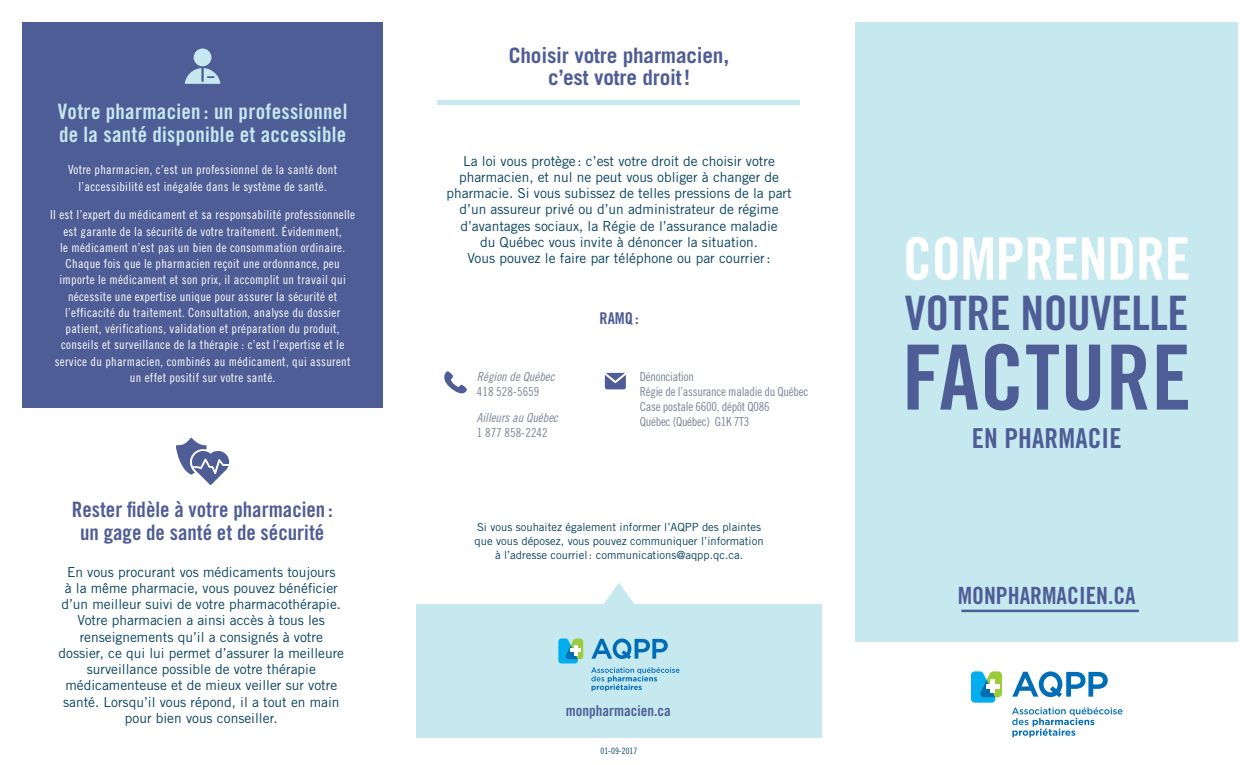
<style>
.page{position:relative;width:1260px;height:765px;background:#fff}
.page>*{position:absolute;margin:0;border:0;box-sizing:border-box;transform-origin:0 0}
.t1{font:90px "Trade Gothic LT Std Bd Cn 20";letter-spacing:.005em;color:#4f5d96}
.t2{font:58.62px "Trade Gothic LT Std Bd Cn 20";letter-spacing:-.01em;color:#fff}
.t3{font:47.5px "Trade Gothic LT Std Bd Cn 20";letter-spacing:-.01em;color:#4f5d96}
.t4{font:27.5px "Trade Gothic LT Std Bd Cn 20";letter-spacing:.005em;color:#4f5d96}
.t5{font:23.75px "Trade Gothic LT Std Bd Cn 20";color:#4f5d96}
.t6{font:21.25px/22.5px "Trade Gothic LT Std Bd Cn 20";letter-spacing:.015em;color:#c6e9f0}
.t7{font:21.25px/22.5px "Trade Gothic LT Std Bd Cn 20";color:#4f5d96;text-align:center}
.t8{font:700 21.25px/22.5px "Trade Gothic LT Std";letter-spacing:-.01em;color:#4f5d96;text-align:center}
.t9{font:16.25px "Trade Gothic LT Std Bd Cn 20";color:#4f5d96}
.t10{font:15px "Trade Gothic LT Std Bd Cn 20";color:#4f5d96}
.t11{font:13.75px/16.2px "Trade Gothic LT Std";color:#07425d;text-align:center}
.t12{font:12.5px/16.2px "Trade Gothic LT Std Cn 18";letter-spacing:.025em;color:#fff;text-align:center}
.t13{font:12.5px/15px "Trade Gothic LT Std Cn 18";letter-spacing:-.02em;color:#7a8599}
.t14{font:12.5px "Trade Gothic LT Std Cn 18 Obl";color:#7a8599}
.t15{font:12.5px "Trade Gothic LT Std Cn 18";color:#7a8599}
.t16{font:11.25px/13.8px "Trade Gothic LT Std";color:#07425d;text-align:center}
.t17{font:8.75px "Trade Gothic LT Std Cn 18";color:#07425d}
</style>
<div class="page">
<div style="left:855px;top:22px;width:383px;height:620px;background:#c6e9f0"></div>
<svg style="left:971px;top:671px;width:31px;height:32px"></svg>
<hr style="left:991px;top:680px;width:4px;height:13px;background:#fff">
<hr style="left:986px;top:684px;width:14px;height:4px;background:#fff">
<svg style="left:1012px;top:707px;width:111px;height:30px"></svg>
<svg style="left:1012px;top:671px;width:96px;height:26px"></svg>
<hr style="left:961px;top:610px;width:178px;height:2px;background:#4f5d96">
<div style="left:416px;top:604px;width:406px;height:133px;background:#c6e9f0"></div>
<svg style="left:604px;top:583px;width:30px;height:21px"></svg>
<svg style="left:176px;top:438px;width:53px;height:47px"></svg>
<div style="left:22px;top:22px;width:361px;height:386px;background:#4f5d96"></div>
<svg style="left:185px;top:68px;width:35px;height:16px"></svg>
<div style="left:194px;top:49px;width:17px;height:17px;background:#c6e9f0;border-radius:50%"></div>
<svg style="left:558px;top:638px;width:25px;height:26px"></svg>
<svg style="left:591px;top:667px;width:89px;height:24px"></svg>
<svg style="left:591px;top:639px;width:77px;height:20px"></svg>
<div style="left:438px;top:100px;width:362px;height:5px;background:#c6e9f0"></div>
<svg style="left:444px;top:371px;width:23px;height:23px"></svg>
<svg style="left:605px;top:373px;width:21px;height:16px"></svg>
<h3 class="t6" style="left:58px;top:100px;width:291px">Votre pharmacien : un professionnel de la santé disponible et accessible</h3>
<p class="t12" style="left:68px;top:162px;width:271px">Votre pharmacien, c’est un professionnel de la santé dont l’accessibilité est inégalée dans le système de santé.</p>
<p class="t12" style="left:50px;top:207px;width:306px">Il est l’expert du médicament et sa responsabilité professionnelle est garante de la sécurité de votre traitement. Évidemment,<br>le médicament n’est pas un bien de consommation ordinaire.<br>Chaque fois que le pharmacien reçoit une ordonnance, peu importe le médicament et son prix, il accomplit un travail qui nécessite une expertise unique pour assurer la sécurité et l’efficacité du traitement. Consultation, analyse du dossier patient, vérifications, validation et préparation du produit, conseils et surveillance de la thérapie : c’est l’expertise et le service du pharmacien, combinés au médicament, qui assurent un effet positif sur votre santé.</p>
<h3 class="t7" style="left:72px;top:499px;width:263px">Rester fidèle à votre pharmacien : un gage de santé et de sécurité</h3>
<p class="t11" style="left:58px;top:563px;width:287px">En vous procurant vos médicaments toujours<br>à la même pharmacie, vous pouvez bénéficier d’un meilleur suivi de votre pharmacothérapie.<br>Votre pharmacien a ainsi accès à tous les renseignements qu’il a consignés à votre dossier, ce qui lui permet d’assurer la meilleure surveillance possible de votre thérapie médicamenteuse et de mieux veiller sur votre santé. Lorsqu’il vous répond, il a tout en main pour bien vous conseiller.</p>
<h3 class="t8" style="left:509px;top:43px;width:222px">Choisir votre pharmacien, c’est votre droit!</h3>
<p class="t11" style="left:447px;top:152px;width:347px">La loi vous protège: c’est votre droit de choisir votre pharmacien, et nul ne peut vous obliger à changer de pharmacie. Si vous subissez de telles pressions de la part d’un assureur privé ou d’un administrateur de régime d’avantages sociaux, la Régie de l’assurance maladie<br>du Québec vous invite à dénoncer la situation.<br>Vous pouvez le faire par téléphone ou par courrier:</p>
<p class="t14" style="left:477px;top:369px;width:79px">Région de Québec</p>
<p class="t15" style="left:477px;top:384px;width:64px">418 528-5659</p>
<p class="t14" style="left:477px;top:410px;width:83px">Ailleurs au Québec</p>
<p class="t15" style="left:477px;top:425px;width:72px">1 877 858-2242</p>
<p class="t9" style="left:600px;top:308px;width:41px">RAMQ :</p>
<p class="t13" style="left:640px;top:369px;width:170px">Dénonciation<br>Régie de l’assurance maladie du Québec<br>Case postale 6600, dépôt Q086<br>Québec (Québec) G1K 7T3</p>
<p class="t16" style="left:475px;top:520px;width:291px">Si vous souhaitez également informer l’AQPP des plaintes que vous déposez, vous pouvez communiquer l’information à l’adresse courriel: communications@aqpp.qc.ca.</p>
<p class="t10" style="left:566px;top:702px;width:106px">monpharmacien.ca</p>
<p class="t17" style="left:601px;top:746px;width:38px">01-09-2017</p>
<h2 class="t2" style="left:903px;top:223px;width:289px">COMPRENDRE</h2>
<h3 class="t3" style="left:905px;top:284px;width:286px">VOTRE NOUVELLE</h3>
<h1 class="t1" style="left:902px;top:323px;width:291px">FACTURE</h1>
<h3 class="t4" style="left:972px;top:422px;width:151px">EN PHARMACIE</h3>
<h3 class="t5" style="left:958px;top:581px;width:180px">MONPHARMACIEN.CA</h3>
</div>
